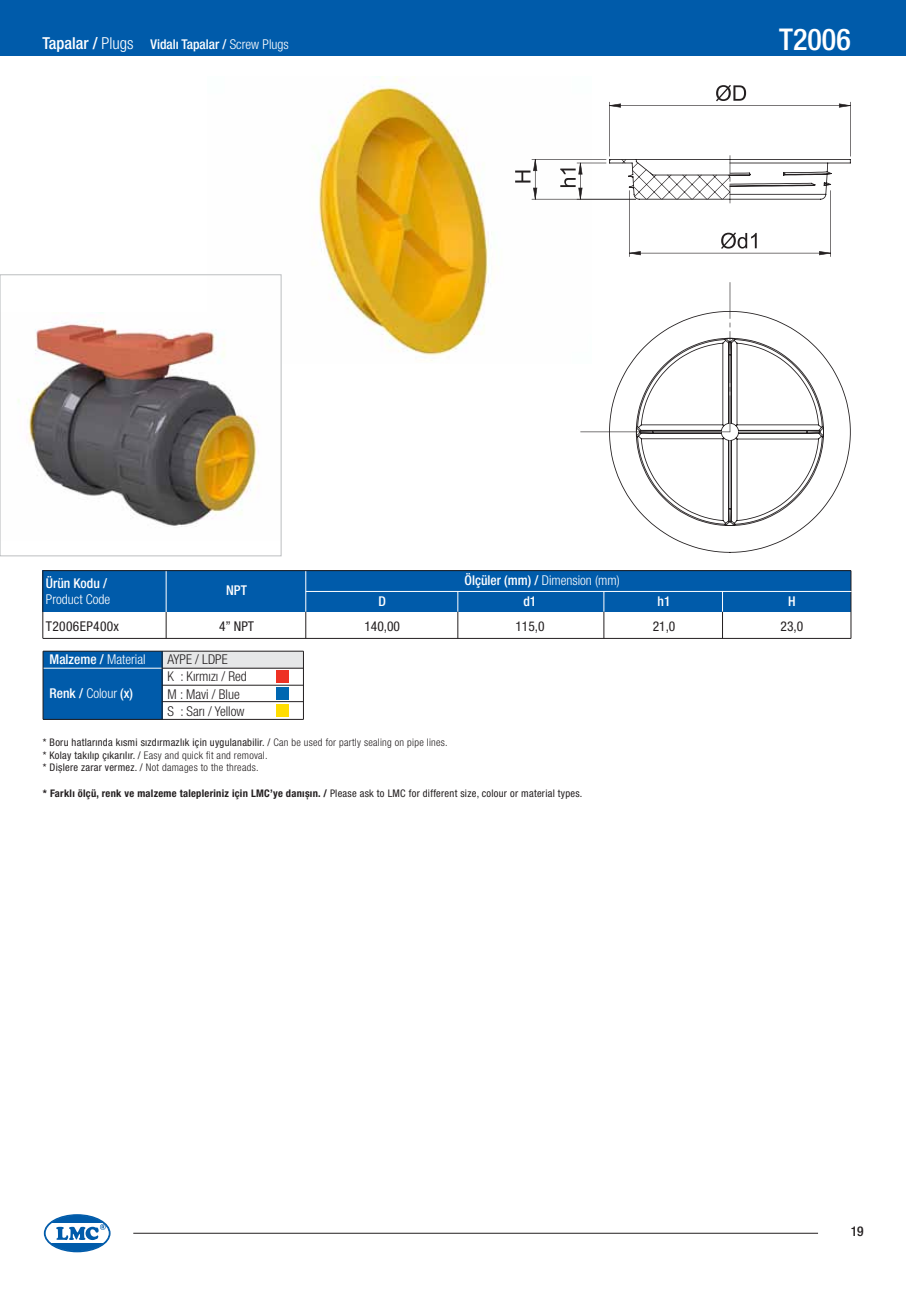
<style>
.page{position:relative;width:906px;height:1289px;background:#fff}
.page>*{position:absolute;margin:0;border:0;box-sizing:border-box;transform-origin:0 0}
.t1{font:500 condensed 30px "Helvetica Neue LT Pro";color:#fff}
.t2{font:500 condensed 13.5px "Helvetica Neue LT Pro";color:#fff}
.t3{font:300 condensed 13.5px/17.2px "Helvetica Neue LT Pro";color:#231f20}
.t4{font:300 condensed 13.5px "Helvetica Neue LT Pro";color:#fff}
.t5{font:condensed 13.5px "Helvetica Neue LT Pro";letter-spacing:.025em;color:#231f20}
.t6{font:500 condensed 13.5px "Helvetica Neue LT Pro";color:#231f20}
.t7{font:condensed 10.5px/12.6px "Helvetica Neue LT Pro";letter-spacing:.025em;color:#231f20}
.t8{font:700 condensed 10.5px "Helvetica Neue LT Pro";letter-spacing:.025em;color:#231f20}
.s1{font-size:16.5px}
.s2{font-weight:300;font-size:16.5px}
.s3{font-weight:300}
.s4{font-weight:500}
.s5{font-weight:400}
</style>
<div class="page">
<div style="left:0;top:0;width:906px;height:55px;background:#005baa"></div>
<img style="left:281px;top:76px;width:212px;height:288px">
<div style="left:43px;top:570px;width:808px;height:42px;background:#005baa"></div>
<hr style="left:43px;top:570px;width:1px;height:68px;background:#231f20">
<hr style="left:850px;top:570px;width:1px;height:68px;background:#231f20">
<hr style="left:43px;top:638px;width:808px;height:1px;background:#231f20">
<hr style="left:166px;top:570px;width:1px;height:42px;background:#fff">
<svg style="left:166px;top:612px;width:1px;height:26px"></svg>
<hr style="left:305px;top:570px;width:1px;height:41px;background:#fff">
<svg style="left:305px;top:611px;width:1px;height:27px"></svg>
<svg style="left:457px;top:592px;width:1px;height:46px"></svg>
<svg style="left:603px;top:592px;width:1px;height:46px"></svg>
<svg style="left:722px;top:592px;width:1px;height:46px"></svg>
<hr style="left:306px;top:591px;width:545px;height:1px;background:#fff">
<hr style="left:43px;top:570px;width:808px;height:1px;background:#231f20">
<img style="left:18px;top:312px;width:242px;height:215px">
<div style="left:0;top:274px;width:281px;height:282px;border:1px solid #bcbec0"></div>
<div style="left:162px;top:651px;width:141px;height:17px;background:#e6e7e8"></div>
<div style="left:43px;top:651px;width:119px;height:68px;background:#005baa"></div>
<hr style="left:43px;top:651px;width:260px;height:1px;background:#231f20">
<hr style="left:162px;top:685px;width:141px;height:1px;background:#231f20">
<hr style="left:162px;top:701px;width:141px;height:1px;background:#231f20">
<hr style="left:43px;top:719px;width:260px;height:1px;background:#231f20">
<hr style="left:162px;top:668px;width:141px;height:1px;background:#231f20">
<hr style="left:43px;top:668px;width:119px;height:1px;background:#fff">
<hr style="left:162px;top:651px;width:1px;height:68px;background:#231f20">
<hr style="left:43px;top:651px;width:1px;height:68px;background:#231f20">
<hr style="left:303px;top:651px;width:1px;height:68px;background:#231f20">
<div style="left:276px;top:670px;width:12px;height:13px;background:#ee3124"></div>
<div style="left:276px;top:687px;width:12px;height:12px;background:#0067b1"></div>
<div style="left:276px;top:704px;width:12px;height:13px;background:#fd0"></div>
<svg style="left:609px;top:311px;width:241px;height:242px"></svg>
<svg style="left:515px;top:85px;width:335px;height:172px"></svg>
<svg style="left:43px;top:1212px;width:69px;height:41px"></svg>
<svg style="left:44px;top:1214px;width:67px;height:38px"></svg>
<svg style="left:45px;top:1215px;width:64px;height:35px"></svg>
<svg style="left:48px;top:1215px;width:59px;height:7px"></svg>
<svg style="left:48px;top:1243px;width:59px;height:7px"></svg>
<div style="left:45px;top:1215px;width:64px;height:36px;border:1px solid #005baa;border-radius:50%"></div>
<svg style="left:56px;top:1223px;width:50px;height:16px"></svg>
<hr style="left:133px;top:1232px;width:685px;height:1px;background:#231f20">
<p class="t2" style="left:43px;top:37px;width:248px"><span class="s1">Tapalar /</span> <span class="s2">Plugs</span> Vidalı Tapalar / <span class="s3">Screw Plugs</span></p>
<h1 class="t1" style="left:779px;top:22px;width:73px">T2006</h1>
<p class="t2" style="left:46px;top:575px;width:63px">Ürün Kodu /</p>
<p class="t4" style="left:46px;top:591px;width:66px">Product Code</p>
<p class="t5" style="left:46px;top:618px;width:75px">T2006EP400x</p>
<p class="t2" style="left:226px;top:582px;width:22px">NPT</p>
<p class="t5" style="left:219px;top:618px;width:36px">4” NPT</p>
<p class="t2" style="left:378px;top:593px;width:9px">D</p>
<p class="t5" style="left:364px;top:618px;width:37px">140,00</p>
<p class="t4" style="left:464px;top:572px;width:157px"><span class="s4">Ölçüler (mm) /</span> Dimension (mm)</p>
<p class="t2" style="left:523px;top:593px;width:14px">d1</p>
<p class="t5" style="left:515px;top:618px;width:31px">115,0</p>
<p class="t2" style="left:50px;top:651px;width:97px">Malzeme / <span class="s3">Material</span></p>
<p class="t3" style="left:168px;top:650px;width:81px">AYPE / LDPE<br>K : Kırmızı / Red<br>M : Mavi / Blue<br>S : Sarı / Yellow</p>
<p class="t2" style="left:50px;top:685px;width:85px">Renk / <span class="s3">Colour</span> (x)</p>
<p class="t7" style="left:43px;top:736px;width:406px">* Boru hatlarında kısmi sızdırmazlık için uygulanabilir. / <span class="s3">Can be used for partly sealing on pipe lines. </span>* Kolay takılıp çıkarılır. / <span class="s3">Easy and quick fit and removal.<br></span>* Dișlere zarar vermez. / <span class="s3">Not damages to the threads.</span></p>
<p class="t8" style="left:43px;top:786px;width:541px">* Farklı ölçü, renk ve malzeme talepleriniz için LMC’ye danıșın. / <span class="s5">Please ask to LMC for different size, colour or material types.</span></p>
<p class="t2" style="left:657px;top:593px;width:14px">h1</p>
<p class="t5" style="left:652px;top:618px;width:24px">21,0</p>
<p class="t2" style="left:788px;top:593px;width:9px">H</p>
<p class="t5" style="left:780px;top:618px;width:24px">23,0</p>
<p class="t6" style="left:850px;top:1223px;width:14px">19</p>
</div>
